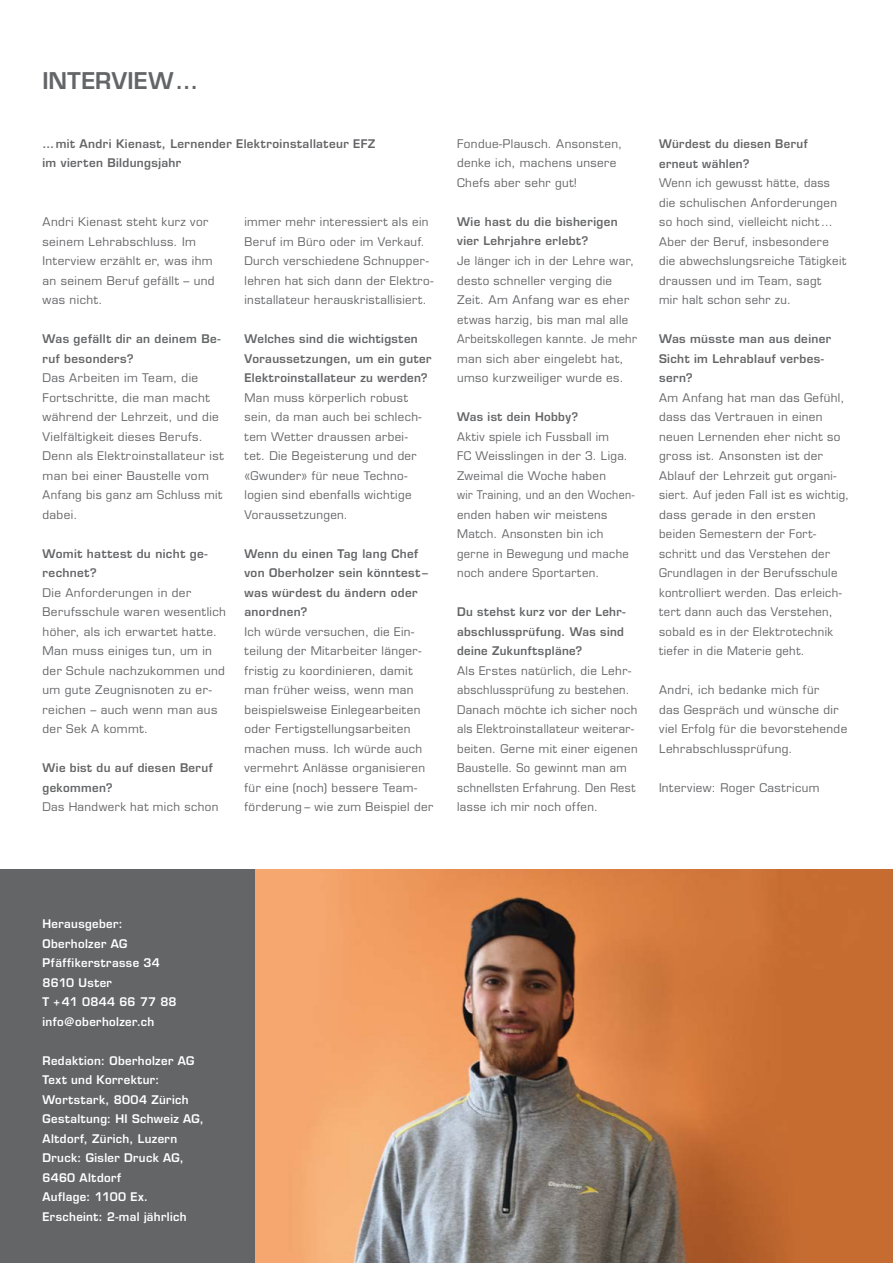
<style>
.page{position:relative;width:893px;height:1263px;background:#fff}
.page>*{position:absolute;margin:0;border:0;box-sizing:border-box;transform-origin:0 0}
.t1{font:600 22.5px "Eurostile LT Std";letter-spacing:.015em;color:#646567}
.t2{font:11.7px/19.5px "Eurostile LT Std";letter-spacing:.035em;color:#646567}
.t3{font:600 11.7px/19.5px "Eurostile LT Std";letter-spacing:.03em;color:#646567}
.t4{font:600 11.7px/19.5px "Eurostile LT Std";letter-spacing:.035em;color:#fff}
.t5{font:11.7px/19.5px "Eurostile LT Std";letter-spacing:.035em;color:#646567;scale:.96 1}
</style>
<div class="page">
<div style="left:0;top:869px;width:893px;height:394px;background:#646567"></div>
<img style="left:255px;top:869px;width:638px;height:394px">
<h1 class="t1" style="left:43px;top:67px;width:157px">INTERVIEW…</h1>
<p class="t3" style="left:43px;top:134px;width:334px">…mit Andri Kienast, Lernender Elektroinstallateur EFZ im vierten Bildungsjahr</p>
<p class="t2" style="left:43px;top:212px;width:174px">Andri Kienast steht kurz vor seinem Lehrabschluss. Im<br>Interview erzählt er, was ihm an seinem Beruf gefällt – und was nicht.</p>
<p class="t3" style="left:43px;top:329px;width:180px">Was gefällt dir an deinem Be&shy;ruf besonders?</p>
<p class="t2" style="left:43px;top:368px;width:183px">Das Arbeiten im Team, die<br>Fortschritte, die man macht während der Lehrzeit, und die<br>Vielfältigkeit dieses Berufs.<br>Denn als Elektroinstallateur ist man bei einer Baustelle vom<br>Anfang bis ganz am Schluss mit dabei.</p>
<p class="t3" style="left:43px;top:543px;width:167px">Womit hattest du nicht ge&shy;rechnet?</p>
<p class="t2" style="left:43px;top:583px;width:185px">Die Anforderungen in der<br>Berufsschule waren wesentlich höher, als ich erwartet hatte.<br>Man muss einiges tun, um in der Schule nachzukommen und um gute Zeugnisnoten zu er&shy;reichen – auch wenn man aus der Sek A kommt.</p>
<p class="t3" style="left:43px;top:758px;width:172px">Wie bist du auf diesen Beruf gekommen?</p>
<p class="t2" style="left:43px;top:797px;width:177px">Das Handwerk hat mich schon</p>
<p class="t2" style="left:244px;top:212px;width:190px">immer mehr interessiert als ein Beruf im Büro oder im Verkauf.<br>Durch verschiedene Schnupper&shy;lehren hat sich dann der Elektro&shy;installateur herauskristallisiert.</p>
<p class="t3" style="left:244px;top:329px;width:189px">Welches sind die wichtigsten<br>Voraussetzungen, um ein guter<br>Elektroinstallateur zu werden?</p>
<p class="t2" style="left:244px;top:388px;width:179px">Man muss körperlich robust sein, da man auch bei schlech&shy;tem Wetter draussen arbei&shy;tet. Die Begeisterung und der «Gwunder» für neue Techno&shy;logien sind ebenfalls wichtige<br>Voraussetzungen.</p>
<p class="t3" style="left:244px;top:543px;width:185px">Wenn du einen Tag lang Chef von Oberholzer sein könntest – was würdest du ändern oder anordnen?</p>
<p class="t2" style="left:244px;top:622px;width:190px">Ich würde versuchen, die Ein&shy;teilung der Mitarbeiter länger&shy;fristig zu koordinieren, damit man früher weiss, wenn man beispielsweise Einlegearbeiten oder Fertigstellungsarbeiten machen muss. Ich würde auch vermehrt Anlässe organisieren für eine (noch) bessere Team&shy;förderung – wie zum Beispiel der</p>
<p class="t2" style="left:457px;top:134px;width:167px">Fondue-Plausch. Ansonsten, denke ich, machens unsere<br>Chefs aber sehr gut!</p>
<p class="t3" style="left:457px;top:212px;width:162px">Wie hast du die bisherigen vier Lehrjahre erlebt?</p>
<p class="t2" style="left:457px;top:251px;width:181px">Je länger ich in der Lehre war, desto schneller verging die<br>Zeit. Am Anfang war es eher etwas harzig, bis man mal alle<br>Arbeitskollegen kannte. Je mehr man sich aber eingelebt hat, umso kurzweiliger wurde es.</p>
<p class="t3" style="left:457px;top:407px;width:123px">Was ist dein Hobby?</p>
<p class="t2" style="left:457px;top:427px;width:179px">Aktiv spiele ich Fussball im<br>FC Weisslingen in der 3. Liga.<br>Zweimal die Woche haben<br>wir Training, und an den Wochen&shy;enden haben wir meistens<br>Match. Ansonsten bin ich gerne in Bewegung und mache noch andere Sportarten.</p>
<p class="t3" style="left:457px;top:602px;width:170px">Du stehst kurz vor der Lehr&shy;abschlussprüfung. Was sind deine Zukunftspläne?</p>
<p class="t2" style="left:457px;top:661px;width:182px">Als Erstes natürlich, die Lehr&shy;abschlussprüfung zu bestehen.<br>Danach möchte ich sicher noch als Elektroinstallateur weiterar&shy;beiten. Gerne mit einer eigenen<br>Baustelle. So gewinnt man am schnellsten Erfahrung. Den Rest lasse ich mir noch offen.</p>
<p class="t3" style="left:659px;top:134px;width:150px">Würdest du diesen Beruf erneut wählen?</p>
<p class="t5" style="left:659px;top:173px;width:196px">Wenn ich gewusst hätte, dass die schulischen Anforderungen so hoch sind, vielleicht nicht…<br>Aber der Beruf, insbesondere die abwechslungsreiche Tätigkeit draussen und im Team, sagt<br>mir halt schon sehr zu.</p>
<p class="t3" style="left:659px;top:329px;width:174px">Was müsste man aus deiner<br>Sicht im Lehrablauf verbes&shy;sern?</p>
<p class="t2" style="left:659px;top:388px;width:191px">Am Anfang hat man das Gefühl, dass das Vertrauen in einen neuen Lernenden eher nicht so gross ist. Ansonsten ist der<br>Ablauf der Lehrzeit gut organi&shy;siert. Auf jeden Fall ist es wichtig, dass gerade in den ersten beiden Semestern der Fort&shy;schritt und das Verstehen der<br>Grundlagen in der Berufsschule kontrolliert werden. Das erleich&shy;tert dann auch das Verstehen, sobald es in der Elektrotechnik tiefer in die Materie geht.</p>
<p class="t2" style="left:659px;top:680px;width:190px">Andri, ich bedanke mich für<br>das Gespräch und wünsche dir viel Erfolg für die bevorstehende<br>Lehrabschlussprüfung.</p>
<p class="t2" style="left:659px;top:778px;width:162px">Interview: Roger Castricum</p>
<p class="t4" style="left:43px;top:914px;width:136px">Herausgeber:<br>Oberholzer AG<br>Pfäffikerstrasse 34<br>8610 Uster<br>T + 41 0844 66 77 88 info@oberholzer.ch</p>
<p class="t4" style="left:43px;top:1050px;width:163px">Redaktion: Oberholzer AG<br>Text und Korrektur:<br>Wortstark, 8004 Zürich<br>Gestaltung: HI Schweiz AG,<br>Altdorf, Zürich, Luzern<br>Druck: Gisler Druck AG,<br>6460 Altdorf<br>Auflage: 1100 Ex.<br>Erscheint: 2-mal jährlich</p>
</div>
